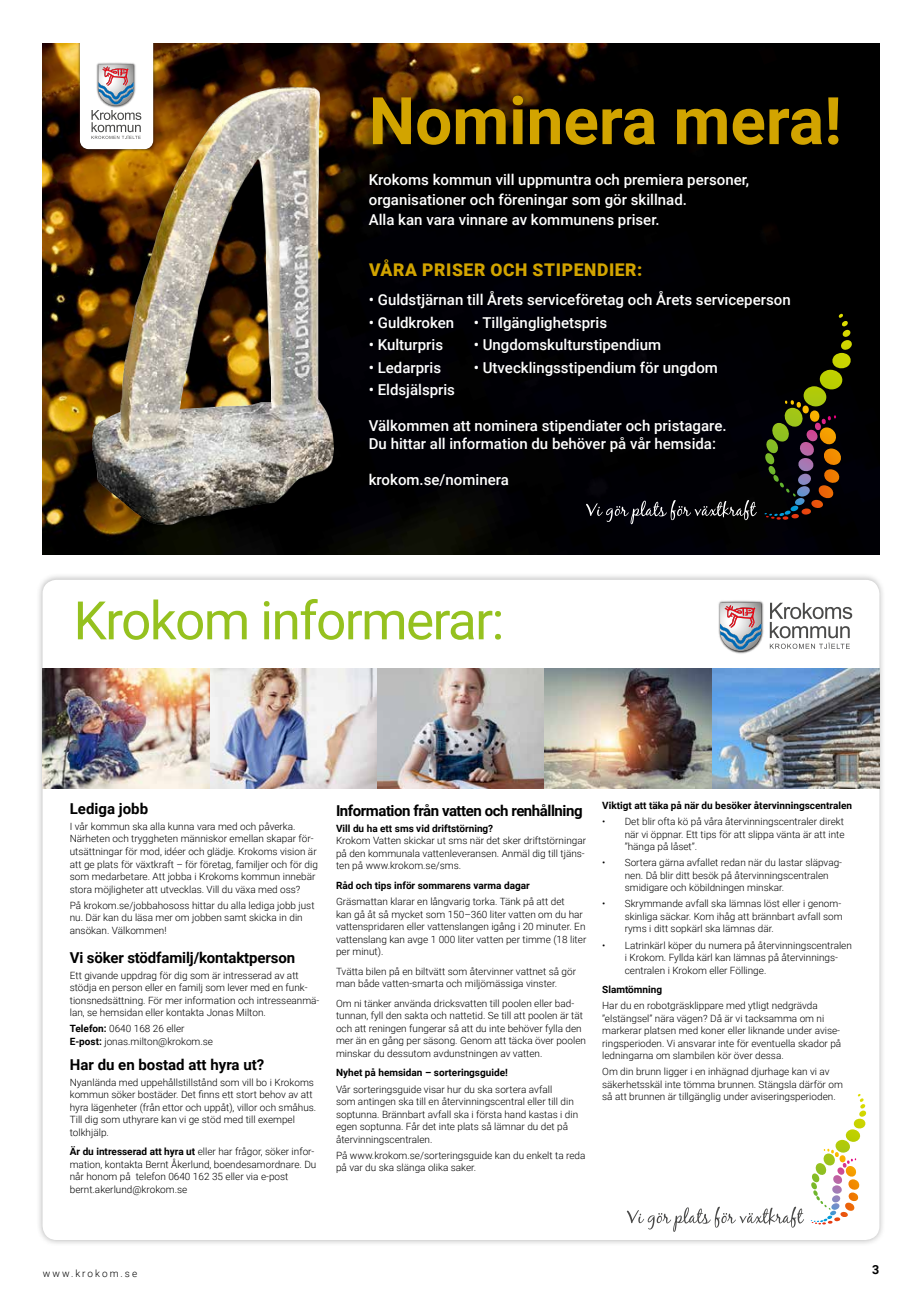
<style>
.page{position:relative;width:922px;height:1312px;background:#fff}
.page>*{position:absolute;margin:0;border:0;box-sizing:border-box;transform-origin:0 0}
.t1{font:700 65.62px "Roboto";color:#d2a400}
.t2{font:53px "Roboto";letter-spacing:-.03em;color:#95c11f}
.t3{font:900 17.5px "Roboto";letter-spacing:.035em;color:#d2a400}
.t4{font:500 15px/20px "Roboto";color:#fff}
.t5{font:700 15px "Roboto";letter-spacing:-.01em;color:#000}
.t6{font:700 15px "Roboto";letter-spacing:-.03em;color:#000}
.t7{font:700 12.5px "Roboto";color:#000}
.t8{font:300 10px/12.5px "Roboto";color:#000}
.t9{font:700 10px "Roboto";color:#000}
.t10{font:300 10px "Roboto";letter-spacing:.2em;color:#000}
.s1{font-weight:700}
</style>
<div class="page">
<div style="left:35px;top:573px;width:851px;height:673px;background:#000;opacity:.3"></div>
<div style="left:43px;top:579px;width:836px;height:660px;background:#fff;border-radius:14px"></div>
<img style="left:43px;top:668px;width:836px;height:120px">
<img style="left:718px;top:600px;width:46px;height:54px">
<svg style="left:719px;top:602px;width:42px;height:49px;background:#aba4b1"></svg>
<svg style="left:769px;top:602px;width:83px;height:46px"></svg>
<svg style="left:626px;top:1206px;width:177px;height:25px"></svg>
<img style="left:810px;top:1094px;width:56px;height:130px">
<img style="left:43px;top:44px;width:836px;height:510px">
<img style="left:93px;top:88px;width:241px;height:436px">
<img style="left:77px;top:44px;width:79px;height:108px">
<svg style="left:80px;top:44px;width:73px;height:105px"></svg>
<svg style="left:586px;top:500px;width:170px;height:24px;background:#242428"></svg>
<svg style="left:764px;top:314px;width:88px;height:206px;background:#26210c"></svg>
<h1 class="t1" style="left:369px;top:75px;width:474px">Nominera mera!</h1>
<h3 class="t4" style="left:369px;top:169px;width:381px">Krokoms kommun vill uppmuntra och premiera personer, organisationer och föreningar som gör skillnad.<br>Alla kan vara vinnare av kommunens priser.</h3>
<h3 class="t3" style="left:369px;top:257px;width:274px">VÅRA PRISER OCH STIPENDIER:</h3>
<h3 class="t4" style="left:369px;top:289px;width:423px">• Guldstjärnan till Årets serviceföretag och Årets serviceperson</h3>
<h3 class="t4" style="left:369px;top:312px;width:87px">• Guldkroken</h3>
<h3 class="t4" style="left:474px;top:312px;width:135px">• Tillgänglighetspris</h3>
<h3 class="t4" style="left:369px;top:334px;width:76px">• Kulturpris</h3>
<h3 class="t4" style="left:474px;top:334px;width:189px">• Ungdomskulturstipendium</h3>
<h3 class="t4" style="left:369px;top:357px;width:74px">• Ledarpris</h3>
<h3 class="t4" style="left:474px;top:357px;width:245px">• Utvecklingsstipendium för ungdom</h3>
<h3 class="t4" style="left:369px;top:379px;width:88px">• Eldsjälspris</h3>
<h3 class="t4" style="left:369px;top:416px;width:359px;line-height:18px">Välkommen att nominera stipendiater och pristagare.<br>Du hittar all information du behöver på vår hemsida:</h3>
<h3 class="t4" style="left:369px;top:469px;width:142px">krokom.se/nominera</h3>
<h2 class="t2" style="left:73px;top:583px;width:432px">Krokom informerar:</h2>
<h3 class="t5" style="left:70px;top:797px;width:80px">Lediga jobb</h3>
<p class="t8" style="left:70px;top:819px;width:249px">I vår kommun ska alla kunna vara med och påverka.<br>Närheten och tryggheten människor emellan skapar för&shy;utsättningar för mod, idéer och glädje. Krokoms vision är att ge plats för växtkraft – för företag, familjer och för dig som medarbetare. Att jobba i Krokoms kommun innebär stora möjligheter att utvecklas. Vill du växa med oss?</p>
<p class="t8" style="left:70px;top:898px;width:246px">På krokom.se/jobbahososs hittar du alla lediga jobb just nu. Där kan du läsa mer om jobben samt skicka in din ansökan. Välkommen!</p>
<h3 class="t5" style="left:70px;top:946px;width:227px">Vi söker stödfamilj/kontaktperson</h3>
<p class="t8" style="left:70px;top:968px;width:251px">Ett givande uppdrag för dig som är intresserad av att stödja en person eller en familj som lever med en funk&shy;tionsnedsättning. För mer information och intresseanmä&shy;lan, se hemsidan eller kontakta Jonas Milton.</p>
<p class="t8" style="left:70px;top:1021px;width:145px"><span class="s1">Telefon:</span> 0640 168 26 eller<br><span class="s1">E-post:</span> jonas.milton@krokom.se</p>
<h3 class="t5" style="left:70px;top:1053px;width:196px">Har du en bostad att hyra ut?</h3>
<p class="t8" style="left:70px;top:1075px;width:248px">Nyanlända med uppehållstillstånd som vill bo i Krokoms kommun söker bostäder. Det finns ett stort behov av att hyra lägenheter (från ettor och uppåt), villor och småhus.<br>Till dig som uthyrare kan vi ge stöd med till exempel tolkhjälp.</p>
<p class="t8" style="left:70px;top:1144px;width:248px"><span class="s1">Är du intresserad att hyra ut</span> eller har frågor, söker infor&shy;mation, kontakta Bernt Åkerlund, boendesamordnare. Du når honom på telefon 0640 162 35 eller via e-post bernt.akerlund@krokom.se</p>
<h3 class="t6" style="left:336px;top:799px;width:248px">Information från vatten och renhållning</h3>
<p class="t9" style="left:336px;top:821px;width:159px">Vill du ha ett sms vid driftstörning?</p>
<p class="t8" style="left:336px;top:834px;width:251px">Krokom Vatten skickar ut sms när det sker driftstörningar på den kommunala vattenleveransen. Anmäl dig till tjäns&shy;ten på www.krokom.se/sms.</p>
<p class="t9" style="left:336px;top:878px;width:195px">Råd och tips inför sommarens varma dagar</p>
<p class="t8" style="left:336px;top:894px;width:252px">Gräsmattan klarar en långvarig torka. Tänk på att det<br>kan gå åt så mycket som 150–360 liter vatten om du har vattenspridaren eller vattenslangen igång i 20 minuter. En vattenslang kan avge 1 000 liter vatten per timme (18 liter per minut).</p>
<p class="t8" style="left:336px;top:964px;width:241px">Tvätta bilen på en biltvätt som återvinner vattnet så gör man både vatten-smarta och miljömässiga vinster.</p>
<p class="t8" style="left:336px;top:996px;width:251px">Om ni tänker använda dricksvatten till poolen eller bad&shy;tunnan, fyll den sakta och nattetid. Se till att poolen är tät och att reningen fungerar så att du inte behöver fylla den mer än en gång per säsong. Genom att täcka över poolen minskar du dessutom avdunstningen av vatten.</p>
<p class="t9" style="left:336px;top:1065px;width:173px">Nyhet på hemsidan – sorteringsguide!</p>
<p class="t8" style="left:336px;top:1082px;width:244px">Vår sorteringsguide visar hur du ska sortera avfall<br>som antingen ska till en återvinningscentral eller till din soptunna. Brännbart avfall ska i första hand kastas i din egen soptunna. Får det inte plats så lämnar du det på återvinningscentralen.</p>
<p class="t8" style="left:336px;top:1148px;width:251px">På www.krokom.se/sorteringsguide kan du enkelt ta reda på var du ska slänga olika saker.</p>
<p class="t9" style="left:602px;top:798px;width:251px">Viktigt att täka på när du besöker återvinningscentralen</p>
<p class="t8" style="left:624px;top:815px;width:221px;text-align:justify;text-indent:-22px">• Det blir ofta kö på våra återvinningscentraler direkt när vi öppnar. Ett tips för att slippa vänta är att inte ”hänga på låset”.</p>
<p class="t8" style="left:624px;top:856px;width:219px;text-indent:-22px">• Sortera gärna avfallet redan när du lastar släpvag&shy;nen. Då blir ditt besök på återvinningscentralen smidigare och köbildningen minskar.</p>
<p class="t8" style="left:624px;top:897px;width:219px;text-indent:-22px">• Skrymmande avfall ska lämnas löst eller i genom&shy;skinliga säckar. Kom ihåg att brännbart avfall som ryms i ditt sopkärl ska lämnas där.</p>
<p class="t8" style="left:624px;top:938px;width:229px;text-indent:-22px">• Latrinkärl köper du numera på återvinningscentralen i Krokom. Fyllda kärl kan lämnas på återvinnings&shy;centralen i Krokom eller Föllinge.</p>
<p class="t9" style="left:602px;top:982px;width:61px">Slamtömning</p>
<p class="t8" style="left:602px;top:998px;width:240px">Har du en robotgräsklippare med ytligt nedgrävda ”elstängsel” nära vägen? Då är vi tacksamma om ni markerar platsen med koner eller liknande under avise&shy;ringsperioden. Vi ansvarar inte för eventuella skador på ledningarna om slambilen kör över dessa.</p>
<p class="t8" style="left:602px;top:1064px;width:242px">Om din brunn ligger i en inhägnad djurhage kan vi av säkerhetsskäl inte tömma brunnen. Stängsla därför om så att brunnen är tillgänglig under aviseringsperioden.</p>
<p class="t10" style="left:43px;top:1265px;width:96px">www.krokom.se</p>
<p class="t7" style="left:872px;top:1260px;width:9px">3</p>
</div>
